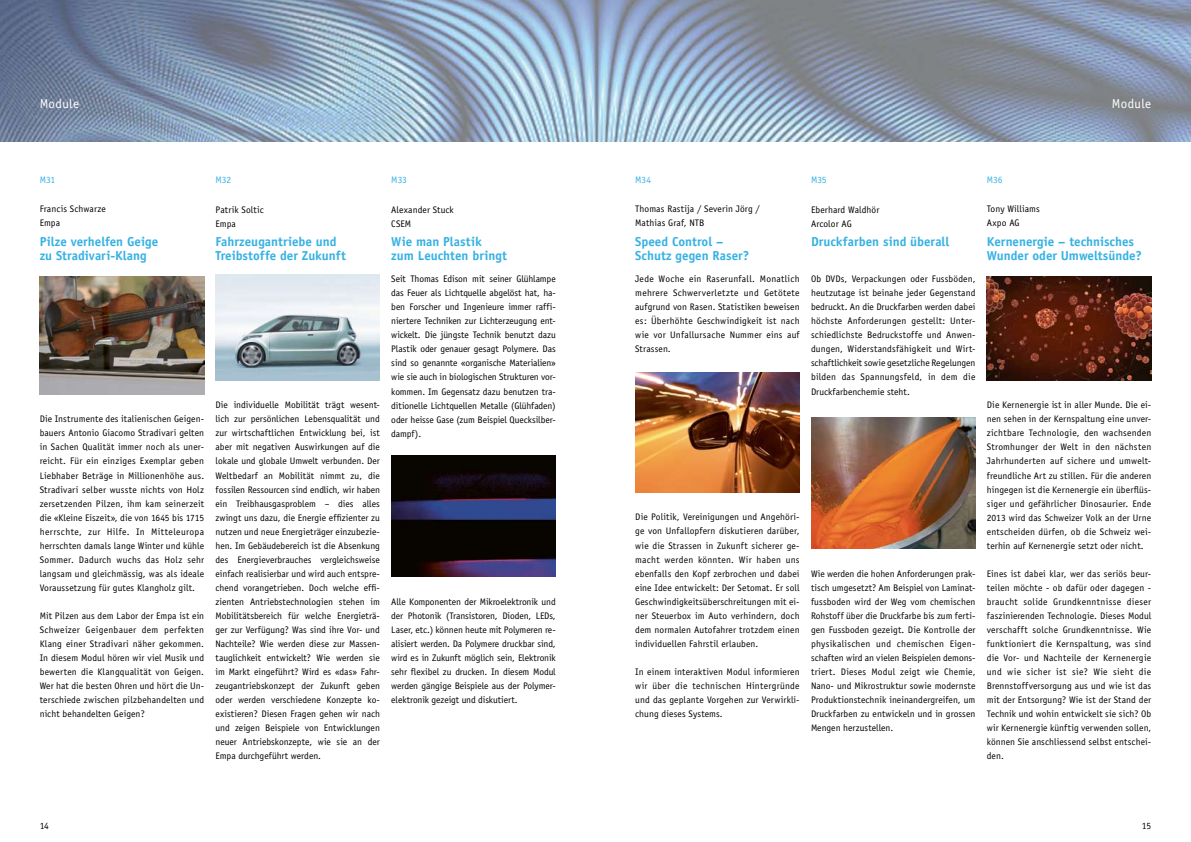
<style>
.page{position:relative;width:1191px;height:842px;background:#fff}
.page>*{position:absolute;margin:0;border:0;box-sizing:border-box;transform-origin:0 0}
.t1{font:700 13px/14px "Officina Sans";color:#36b1e3}
.t2{font:13px "Officina Sans";letter-spacing:.025em;color:#fff}
.t3{font:9.5px/14px "Officina Sans";letter-spacing:.01em;color:#000;text-align:justify}
.t4{font:9.5px "Officina Sans";color:#36b1e3}
</style>
<div class="page">
<img style="left:0;top:0;width:1191px;height:142px">
<img style="left:40px;top:276px;width:164px;height:118px">
<img style="left:215px;top:275px;width:165px;height:105px">
<img style="left:391px;top:455px;width:165px;height:121px">
<img style="left:635px;top:373px;width:164px;height:119px">
<img style="left:811px;top:417px;width:164px;height:131px">
<img style="left:986px;top:276px;width:165px;height:104px">
<h1 class="t2" style="left:40px;top:96px;width:41px">Module</h1>
<p class="t4" style="left:40px;top:174px;width:17px">M31</p>
<p class="t4" style="left:215px;top:174px;width:17px">M32</p>
<p class="t4" style="left:391px;top:174px;width:17px">M33</p>
<p class="t3" style="left:40px;top:202px;width:68px">Francis Schwarze<br>Empa</p>
<h1 class="t1" style="left:40px;top:235px;width:120px">Pilze verhelfen Geige zu Stradivari-Klang</h1>
<p class="t3" style="left:215px;top:202px;width:50px">Patrik Soltic<br>Empa</p>
<h1 class="t1" style="left:215px;top:235px;width:132px">Fahrzeugantriebe und<br>Treibstoffe der Zukunft</h1>
<p class="t3" style="left:40px;top:412px;width:166px">Die Instrumente des italienischen Geigen&shy;bauers Antonio Giacomo Stradivari gelten in Sachen Qualität immer noch als uner&shy;reicht. Für ein einziges Exemplar geben Liebhaber Beträge in Millionenhöhe aus.<br>Stradivari selber wusste nichts von Holz zersetzenden Pilzen, ihm kam seinerzeit die «Kleine Eiszeit», die von 1645 bis 1715 herrschte, zur Hilfe. In Mitteleuropa herrschten damals lange Winter und kühle Sommer. Dadurch wuchs das Holz sehr langsam und gleichmässig, was als ideale Voraussetzung für gutes Klangholz gilt.</p>
<p class="t3" style="left:40px;top:608px;width:166px">Mit Pilzen aus dem Labor der Empa ist ein Schweizer Geigenbauer dem perfekten Klang einer Stradivari näher gekommen.<br>In diesem Modul hören wir viel Musik und bewerten die Klangqualität von Geigen.<br>Wer hat die besten Ohren und hört die Un&shy;terschiede zwischen pilzbehandelten und nicht behandelten Geigen?</p>
<p class="t3" style="left:215px;top:398px;width:166px">Die individuelle Mobilität trägt wesent&shy;lich zur persönlichen Lebensqualität und zur wirtschaftlichen Entwicklung bei, ist aber mit negativen Auswirkungen auf die lokale und globale Umwelt verbunden. Der Weltbedarf an Mobilität nimmt zu, die fossilen Ressourcen sind endlich, wir haben ein Treibhausgasproblem – dies alles zwingt uns dazu, die Energie effizienter zu nutzen und neue Energieträger einzubezie&shy;hen. Im Gebäudebereich ist die Absenkung des Energieverbrauches vergleichsweise einfach realisierbar und wird auch entspre&shy;chend vorangetrieben. Doch welche effi&shy;zienten Antriebstechnologien stehen im Mobilitätsbereich für welche Energieträ&shy;ger zur Verfügung? Was sind ihre Vor- und Nachteile? Wie werden diese zur Massen&shy;tauglichkeit entwickelt? Wie werden sie im Markt eingeführt? Wird es «das» Fahr&shy;zeugantriebskonzept der Zukunft geben oder werden verschiedene Konzepte ko&shy;existieren? Diesen Fragen gehen wir nach und zeigen Beispiele von Entwicklungen neuer Antriebskonzepte, wie sie an der Empa durchgeführt werden.</p>
<p class="t3" style="left:391px;top:202px;width:64px">Alexander Stuck<br>CSEM</p>
<h1 class="t1" style="left:391px;top:235px;width:117px">Wie man Plastik zum Leuchten bringt</h1>
<p class="t3" style="left:391px;top:272px;width:166px">Seit Thomas Edison mit seiner Glühlampe das Feuer als Lichtquelle abgelöst hat, ha&shy;ben Forscher und Ingenieure immer raffi&shy;niertere Techniken zur Lichterzeugung ent&shy;wickelt. Die jüngste Technik benutzt dazu Plastik oder genauer gesagt Polymere. Das sind so genannte «organische Materialien» wie sie auch in biologischen Strukturen vor&shy;kommen. Im Gegensatz dazu benutzen tra&shy;ditionelle Lichtquellen Metalle (Glühfaden) oder heisse Gase (zum Beispiel Quecksilber&shy;dampf).</p>
<p class="t3" style="left:391px;top:594px;width:166px">Alle Komponenten der Mikroelektronik und der Photonik (Transistoren, Dioden, LEDs, Laser, etc.) können heute mit Polymeren re&shy;alisiert werden. Da Polymere druckbar sind, wird es in Zukunft möglich sein, Elektronik sehr flexibel zu drucken. In diesem Modul werden gängige Beispiele aus der Polymer&shy;elektronik gezeigt und diskutiert.</p>
<p class="t3" style="left:40px;top:818px;width:11px">14</p>
<h1 class="t2" style="left:1112px;top:96px;width:41px">Module</h1>
<p class="t4" style="left:635px;top:174px;width:17px">M34</p>
<p class="t3" style="left:635px;top:202px;width:126px">Thomas Rastija / Severin Jörg /<br>Mathias Graf, NTB</p>
<h1 class="t1" style="left:635px;top:235px;width:115px">Speed Control –<br>Schutz gegen Raser?</h1>
<p class="t3" style="left:635px;top:272px;width:166px">Jede Woche ein Raserunfall. Monatlich mehrere Schwerverletzte und Getötete aufgrund von Rasen. Statistiken beweisen es: Überhöhte Geschwindigkeit ist nach wie vor Unfallursache Nummer eins auf Strassen.</p>
<p class="t4" style="left:811px;top:174px;width:17px">M35</p>
<p class="t3" style="left:811px;top:202px;width:70px">Eberhard Waldhör<br>Arcolor AG</p>
<h1 class="t1" style="left:811px;top:235px;width:140px">Druckfarben sind überall</h1>
<p class="t3" style="left:811px;top:272px;width:166px">Ob DVDs, Verpackungen oder Fussböden, heutzutage ist beinahe jeder Gegenstand bedruckt. An die Druckfarben werden dabei höchste Anforderungen gestellt: Unter&shy;schiedlichste Bedruckstoffe und Anwen&shy;dungen, Widerstandsfähigkeit und Wirt&shy;schaftlichkeit sowie gesetzliche Regelungen bilden das Spannungsfeld, in dem die Druckfarbenchemie steht.</p>
<p class="t3" style="left:635px;top:510px;width:166px">Die Politik, Vereinigungen und Angehöri&shy;ge von Unfallopfern diskutieren darüber, wie die Strassen in Zukunft sicherer ge&shy;macht werden könnten. Wir haben uns ebenfalls den Kopf zerbrochen und dabei eine Idee entwickelt: Der Setomat. Er soll Geschwindigkeitsüberschreitungen mit ei&shy;ner Steuerbox im Auto verhindern, doch dem normalen Autofahrer trotzdem einen individuellen Fahrstil erlauben.</p>
<p class="t3" style="left:635px;top:664px;width:166px">In einem interaktiven Modul informieren wir über die technischen Hintergründe und das geplante Vorgehen zur Verwirkli&shy;chung dieses Systems.</p>
<p class="t3" style="left:811px;top:566px;width:166px">Wie werden die hohen Anforderungen prak&shy;tisch umgesetzt? Am Beispiel von Laminat&shy;fussboden wird der Weg vom chemischen Rohstoff über die Druckfarbe bis zum ferti&shy;gen Fussboden gezeigt. Die Kontrolle der physikalischen und chemischen Eigen&shy;schaften wird an vielen Beispielen demons&shy;triert. Dieses Modul zeigt wie Chemie, Nano- und Mikrostruktur sowie modernste Produktionstechnik ineinandergreifen, um Druckfarben zu entwickeln und in grossen Mengen herzustellen.</p>
<p class="t4" style="left:986px;top:174px;width:17px">M36</p>
<p class="t3" style="left:986px;top:202px;width:54px">Tony Williams<br>Axpo AG</p>
<h1 class="t1" style="left:986px;top:235px;width:157px">Kernenergie – technisches<br>Wunder oder Umweltsünde?</h1>
<p class="t3" style="left:986px;top:398px;width:166px">Die Kernenergie ist in aller Munde. Die ei&shy;nen sehen in der Kernspaltung eine unver&shy;zichtbare Technologie, den wachsenden Stromhunger der Welt in den nächsten Jahrhunderten auf sichere und umwelt&shy;freundliche Art zu stillen. Für die anderen hingegen ist die Kernenergie ein überflüs&shy;siger und gefährlicher Dinosaurier. Ende 2013 wird das Schweizer Volk an der Urne entscheiden dürfen, ob die Schweiz wei&shy;terhin auf Kernenergie setzt oder nicht.</p>
<p class="t3" style="left:986px;top:566px;width:166px">Eines ist dabei klar, wer das seriös beur&shy;teilen möchte - ob dafür oder dagegen - braucht solide Grundkenntnisse dieser faszinierenden Technologie. Dieses Modul verschafft solche Grundkenntnisse. Wie funktioniert die Kernspaltung, was sind die Vor- und Nachteile der Kernenergie und wie sicher ist sie? Wie sieht die Brennstoffversorgung aus und wie ist das mit der Entsorgung? Wie ist der Stand der Technik und wohin entwickelt sie sich? Ob wir Kernenergie künftig verwenden sollen, können Sie anschliessend selbst entschei&shy;den.</p>
<p class="t3" style="left:1141px;top:818px;width:11px">15</p>
</div>
